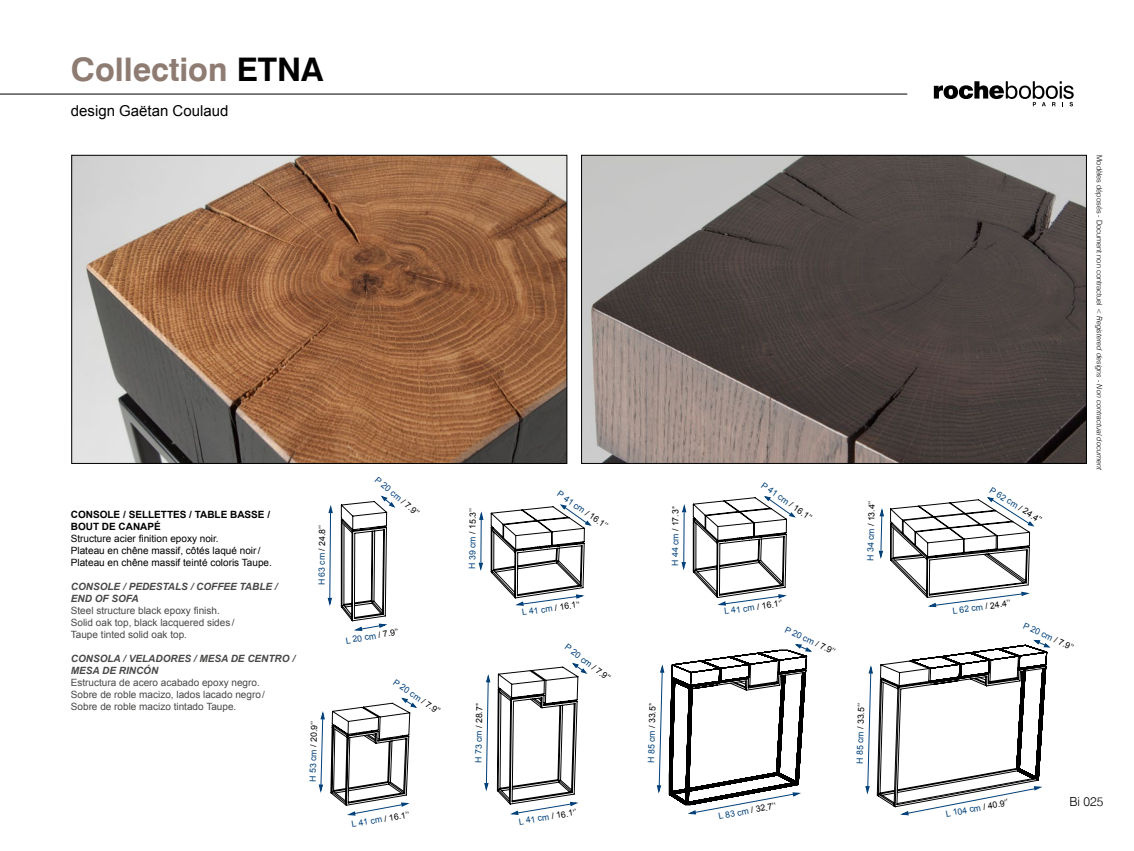
<style>
.page{position:relative;width:1134px;height:851px;background:#fff}
.page>*{position:absolute;margin:0;border:0;box-sizing:border-box;transform-origin:0 0}
.t1{font:700 32.5px "Swiss 721 BT";color:#8e7c72}
.t2{font:15px "Arial";color:#000}
.t3{font:300 12.5px "Swiss 721 BT";color:#000}
.t4{font:10px/12px "Arial";color:#484847}
.t5{font:10px/12px "Arial";color:#000}
.t6{font:italic 700 10px/12px "Arial";color:#484847}
.t7{font:700 10px/12px "Arial";color:#000}
.t8{font:8.62px "Arial";letter-spacing:-.01em;color:#000}
.t9{font:italic 300 7.5px "Swiss 721 BT";color:#000}
.s1{color:#000}
.s2{color:#004079}
.s3{font-style:normal}
</style>
<div class="page">
<hr style="left:0;top:94px;width:907px;height:1px;background:#000">
<svg style="left:934px;top:81px;width:140px;height:25px"></svg>
<img style="left:583px;top:157px;width:501px;height:304px">
<div style="left:581px;top:155px;width:505px;height:308px;border:1px solid #000"></div>
<svg style="left:327px;top:505px;width:6px;height:101px"></svg>
<svg style="left:341px;top:495px;width:55px;height:136px"></svg>
<svg style="left:484px;top:674px;width:7px;height:118px"></svg>
<svg style="left:497px;top:662px;width:91px;height:153px"></svg>
<svg style="left:318px;top:697px;width:99px;height:119px"></svg>
<svg style="left:878px;top:497px;width:157px;height:110px"></svg>
<svg style="left:681px;top:504px;width:6px;height:67px"></svg>
<svg style="left:693px;top:496px;width:103px;height:110px"></svg>
<svg style="left:478px;top:511px;width:6px;height:60px"></svg>
<svg style="left:491px;top:504px;width:101px;height:102px"></svg>
<svg style="left:656px;top:644px;width:156px;height:171px"></svg>
<svg style="left:865px;top:639px;width:186px;height:176px"></svg>
<img style="left:74px;top:157px;width:491px;height:304px">
<div style="left:72px;top:155px;width:495px;height:308px;border:1px solid #000"></div>
<h1 class="t1" style="left:71px;top:49px;width:254px">Collection <span class="s1">ETNA</span></h1>
<h2 class="t2" style="left:71px;top:101px;width:159px">design Gaëtan Coulaud</h2>
<p class="t7" style="left:71px;top:509px;width:201px">CONSOLE / SELLETTES / TABLE BASSE /<br>BOUT DE CANAPÉ</p>
<p class="t5" style="left:71px;top:532px;width:203px">Structure acier finition epoxy noir.<br>Plateau en chêne massif, côtés laqué noir/<br>Plateau en chêne massif teinté coloris Taupe.</p>
<p class="t6" style="left:71px;top:581px;width:208px">CONSOLE / PEDESTALS / COFFEE TABLE /<br>END OF SOFA</p>
<p class="t4" style="left:71px;top:604px;width:165px">Steel structure black epoxy finish.<br>Solid oak top, black lacquered sides/<br>Taupe tinted solid oak top.</p>
<p class="t6" style="left:71px;top:653px;width:226px">CONSOLA / VELADORES / MESA DE CENTRO /<br>MESA DE RINCÓN</p>
<p class="t4" style="left:71px;top:676px;width:196px">Estructura de acero acabado epoxy negro.<br>Sobre de roble macizo, lados lacado negro/<br>Sobre de roble macizo tintado Taupe.</p>
<p class="t8" style="left:316px;top:585px;width:62px;rotate:-90deg"><span class="s2">H 63 cm</span> / 24.8’’</p>
<p class="t8" style="left:307px;top:781px;width:62px;rotate:-89deg"><span class="s2">H 53 cm</span> / 20.9’’</p>
<p class="t8" style="left:380px;top:474px;width:56px;rotate:40deg"><span class="s2">P 20 cm</span> / 7.9’’</p>
<p class="t8" style="left:345px;top:635px;width:55px;rotate:-10deg"><span class="s2">L 20 cm</span> / 7.9’’</p>
<p class="t8" style="left:397px;top:676px;width:56px;rotate:34deg"><span class="s2">P 20 cm</span> / 7.9’’</p>
<p class="t8" style="left:351px;top:818px;width:60px;rotate:-10deg"><span class="s2">L 41 cm</span> / 16.1’’</p>
<p class="t8" style="left:467px;top:568px;width:62px;rotate:-90deg"><span class="s2">H 39 cm</span> / 15.3’’</p>
<p class="t8" style="left:473px;top:762px;width:62px;rotate:-89deg"><span class="s2">H 73 cm</span> / 28.7’’</p>
<p class="t8" style="left:561px;top:488px;width:61px;rotate:35deg"><span class="s2">P 41 cm</span> / 16.1’’</p>
<p class="t8" style="left:521px;top:606px;width:60px;rotate:-8deg"><span class="s2">L 41 cm</span> / 16.1’’</p>
<p class="t8" style="left:569px;top:641px;width:56px;rotate:37deg"><span class="s2">P 20 cm</span> / 7.9’’</p>
<p class="t8" style="left:518px;top:816px;width:60px;rotate:-10deg"><span class="s2">L 41 cm</span> / 16.1’’</p>
<p class="t8" style="left:670px;top:566px;width:62px;rotate:-90deg"><span class="s2">H 44 cm</span> / 17.3’’</p>
<p class="t8" style="left:646px;top:762px;width:62px;rotate:-89deg"><span class="s2">H 85 cm</span> / 33.5’’</p>
<p class="t8" style="left:765px;top:479px;width:61px;rotate:35deg"><span class="s2">P 41 cm</span> / 16.1’’</p>
<p class="t8" style="left:724px;top:605px;width:60px;rotate:-8deg"><span class="s2">L 41 cm</span> / 16.1’’</p>
<p class="t8" style="left:788px;top:623px;width:56px;rotate:25deg"><span class="s2">P 20 cm</span> / 7.9’’</p>
<p class="t8" style="left:717px;top:810px;width:60px;rotate:-10deg"><span class="s2">L 83 cm</span> / 32.7’’</p>
<p class="t8" style="left:865px;top:560px;width:62px;rotate:-89deg"><span class="s2">H 34 cm</span> / 13.4’’</p>
<p class="t8" style="left:854px;top:763px;width:62px;rotate:-89deg"><span class="s2">H 85 cm</span> / 33.5’’</p>
<p class="t8" style="left:993px;top:484px;width:61px;rotate:32deg"><span class="s2">P 62 cm</span> / 24.4’’</p>
<p class="t9" style="left:1104px;top:155px;width:316px;rotate:90deg"><span class="s3">Modèles déposés - Document non contractuel &lt;</span> Registered designs - Non contractual document</p>
<p class="t8" style="left:952px;top:605px;width:60px;rotate:-8deg"><span class="s2">L 62 cm</span> / 24.4’’</p>
<p class="t8" style="left:1026px;top:619px;width:56px;rotate:25deg"><span class="s2">P 20 cm</span> / 7.9’’</p>
<p class="t8" style="left:945px;top:807px;width:65px;rotate:-10deg"><span class="s2">L 104 cm</span> / 40.9’’</p>
<h3 class="t3" style="left:1069px;top:793px;width:35px">Bi 025</h3>
</div>
